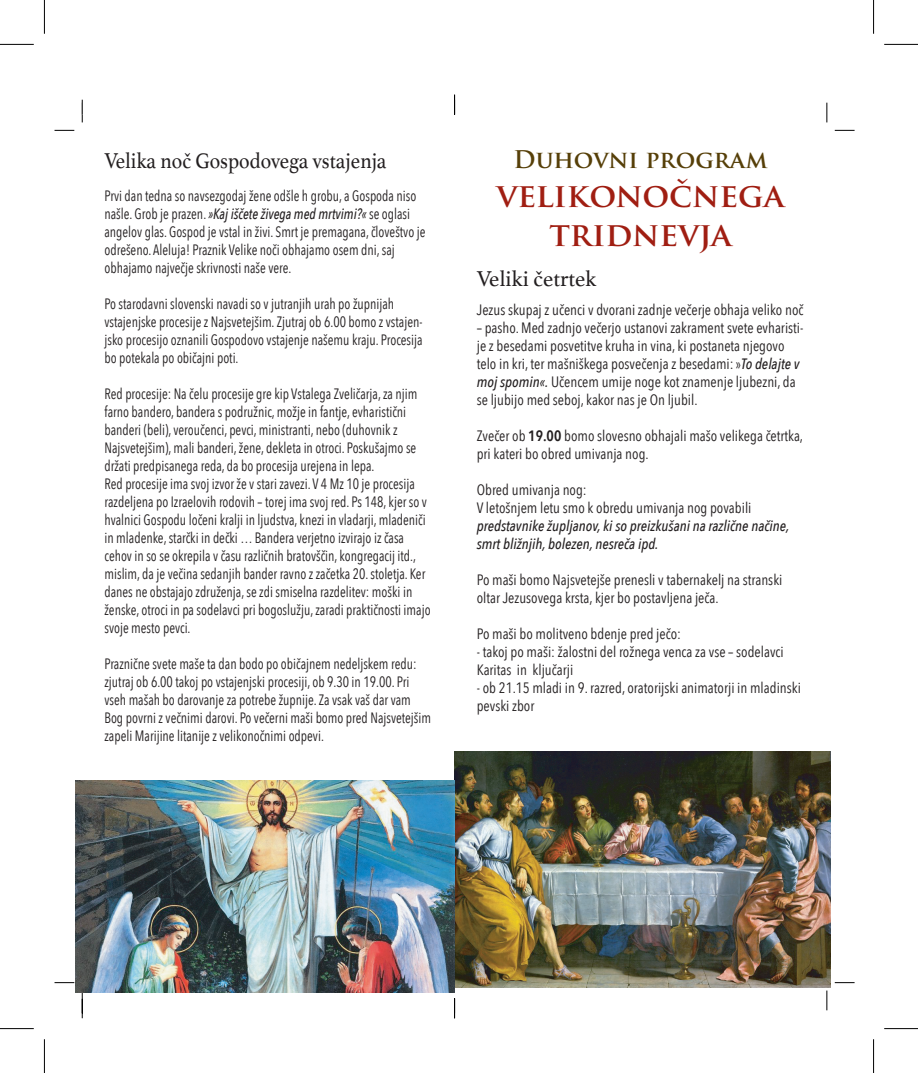
<style>
.page{position:relative;width:918px;height:1073px;background:#fff}
.page>*{position:absolute;margin:0;border:0;box-sizing:border-box;transform-origin:0 0}
.t1{font:700 32.5px/39px "Trajan Pro";color:#a01e12;text-align:center}
.t2{font:700 23.75px "Trajan Pro";color:#563f08}
.t3{font:22.5px "Athelas";color:#231f20;scale:.9 1}
.t4{font:22.5px "Athelas";color:#231f20}
.t5{font:15px/18px "Avenir Next Condensed";color:#231f20;scale:.9 1}
.t6{font:15px/18px "Avenir Next Condensed";color:#231f20}
.t7{font:italic 500 15px/18px "Avenir Next Condensed";color:#231f20}
.s1{font-weight:500;font-style:italic}
.s2{font-weight:600}
</style>
<div class="page">
<img style="left:454px;top:751px;width:376px;height:236px">
<svg style="left:54px;top:130px;width:20px;height:1px"></svg>
<svg style="left:834px;top:130px;width:20px;height:1px"></svg>
<svg style="left:54px;top:982px;width:20px;height:1px"></svg>
<svg style="left:834px;top:982px;width:20px;height:1px"></svg>
<svg style="left:826px;top:103px;width:1px;height:19px"></svg>
<svg style="left:826px;top:990px;width:1px;height:20px"></svg>
<svg style="left:81px;top:100px;width:2px;height:22px"></svg>
<svg style="left:81px;top:993px;width:2px;height:25px"></svg>
<svg style="left:454px;top:95px;width:1px;height:20px"></svg>
<svg style="left:454px;top:998px;width:1px;height:20px"></svg>
<img style="left:75px;top:780px;width:379px;height:213px">
<hr style="left:0;top:44px;width:34px;height:1px;background:#000">
<hr style="left:883px;top:44px;width:34px;height:1px;background:#000">
<hr style="left:0;top:1028px;width:34px;height:1px;background:#000">
<hr style="left:883px;top:1028px;width:34px;height:1px;background:#000">
<hr style="left:44px;top:0;width:1px;height:34px;background:#000">
<hr style="left:44px;top:1039px;width:1px;height:34px;background:#000">
<hr style="left:873px;top:0;width:1px;height:34px;background:#000">
<hr style="left:873px;top:1039px;width:1px;height:34px;background:#000">
<h3 class="t3" style="left:104px;top:143px;width:315px">Velika noč Gospodovega vstajenja</h3>
<p class="t5" style="left:104px;top:186px;width:358px">Prvi dan tedna so navsezgodaj žene odšle h grobu, a Gospoda niso našle. Grob je prazen. <span class="s1">»Kaj iščete živega med mrtvimi?«</span> se oglasi angelov glas. Gospod je vstal in živi. Smrt je premagana, človeštvo je odrešeno. Aleluja! Praznik Velike noči obhajamo osem dni, saj obhajamo največje skrivnosti naše vere.</p>
<p class="t5" style="left:104px;top:294px;width:355px">Po starodavni slovenski navadi so v jutranjih urah po župnijah vstajenjske procesije z Najsvetejšim. Zjutraj ob 6.00 bomo z vstajen&shy;jsko procesijo oznanili Gospodovo vstajenje našemu kraju. Procesija bo potekala po običajni poti.</p>
<p class="t5" style="left:104px;top:384px;width:364px">Red procesije: Na čelu procesije gre kip Vstalega Zveličarja, za njim farno bandero, bandera s podružnic, možje in fantje, evharistični banderi (beli), veroučenci, pevci, ministranti, nebo (duhovnik z Najsvetejšim), mali banderi, žene, dekleta in otroci. Poskušajmo se držati predpisanega reda, da bo procesija urejena in lepa.<br>Red procesije ima svoj izvor že v stari zavezi. V 4 Mz 10 je procesija razdeljena po Izraelovih rodovih – torej ima svoj red. Ps 148, kjer so v hvalnici Gospodu ločeni kralji in ljudstva, knezi in vladarji, mladeniči in mladenke, starčki in dečki … Bandera verjetno izvirajo iz časa cehov in so se okrepila v času različnih bratovščin, kongregacij itd., mislim, da je večina sedanjih bander ravno z začetka 20. stoletja. Ker danes ne obstajajo združenja, se zdi smiselna razdelitev: moški in ženske, otroci in pa sodelavci pri bogoslužju, zaradi praktičnosti imajo svoje mesto pevci.</p>
<p class="t5" style="left:104px;top:654px;width:364px">Praznične svete maše ta dan bodo po običajnem nedeljskem redu: zjutraj ob 6.00 takoj po vstajenjski procesiji, ob 9.30 in 19.00. Pri vseh mašah bo darovanje za potrebe župnije. Za vsak vaš dar vam Bog povrni z večnimi darovi. Po večerni maši bomo pred Najsvetejšim zapeli Marijine litanije z velikonočnimi odpevi.</p>
<h2 class="t2" style="left:513px;top:144px;width:255px">Duhovni program</h2>
<h1 class="t1" style="left:496px;top:176px;width:289px">velikonočnega tridnevja</h1>
<h3 class="t4" style="left:476px;top:260px;width:121px">Veliki četrtek</h3>
<p class="t6" style="left:476px;top:300px;width:328px">Jezus skupaj z učenci v dvorani zadnje večerje obhaja veliko noč</p>
<p class="t6" style="left:476px;top:318px;width:328px">– pasho. Med zadnjo večerjo ustanovi zakrament svete evharisti&shy;je z besedami posvetitve kruha in vina, ki postaneta njegovo telo in kri, ter mašniškega posvečenja z besedami: »<span class="s1">To delajte v moj spomin«.</span> Učencem umije noge kot znamenje ljubezni, da se ljubijo med seboj, kakor nas je On ljubil.</p>
<p class="t6" style="left:476px;top:426px;width:328px">Zvečer ob <span class="s2">19.00</span> bomo slovesno obhajali mašo velikega četrtka, pri kateri bo obred umivanja nog.</p>
<p class="t6" style="left:476px;top:480px;width:276px">Obred umivanja nog:<br>V letošnjem letu smo k obredu umivanja nog povabili</p>
<p class="t7" style="left:476px;top:517px;width:314px">predstavnike župljanov, ki so preizkušani na različne načine, smrt bližnjih, bolezen, nesreča ipd.</p>
<p class="t6" style="left:476px;top:570px;width:307px">Po maši bomo Najsvetejše prenesli v tabernakelj na stranski oltar Jezusovega krsta, kjer bo postavljena ječa.</p>
<p class="t6" style="left:476px;top:624px;width:206px">Po maši bo molitveno bdenje pred ječo:</p>
<p class="t6" style="left:476px;top:642px;width:308px">- takoj po maši: žalostni del rožnega venca za vse – sodelavci<br>Karitas in ključarji</p>
<p class="t6" style="left:476px;top:678px;width:325px">- ob 21.15 mladi in 9. razred, oratorijski animatorji in mladinski pevski zbor</p>
</div>
